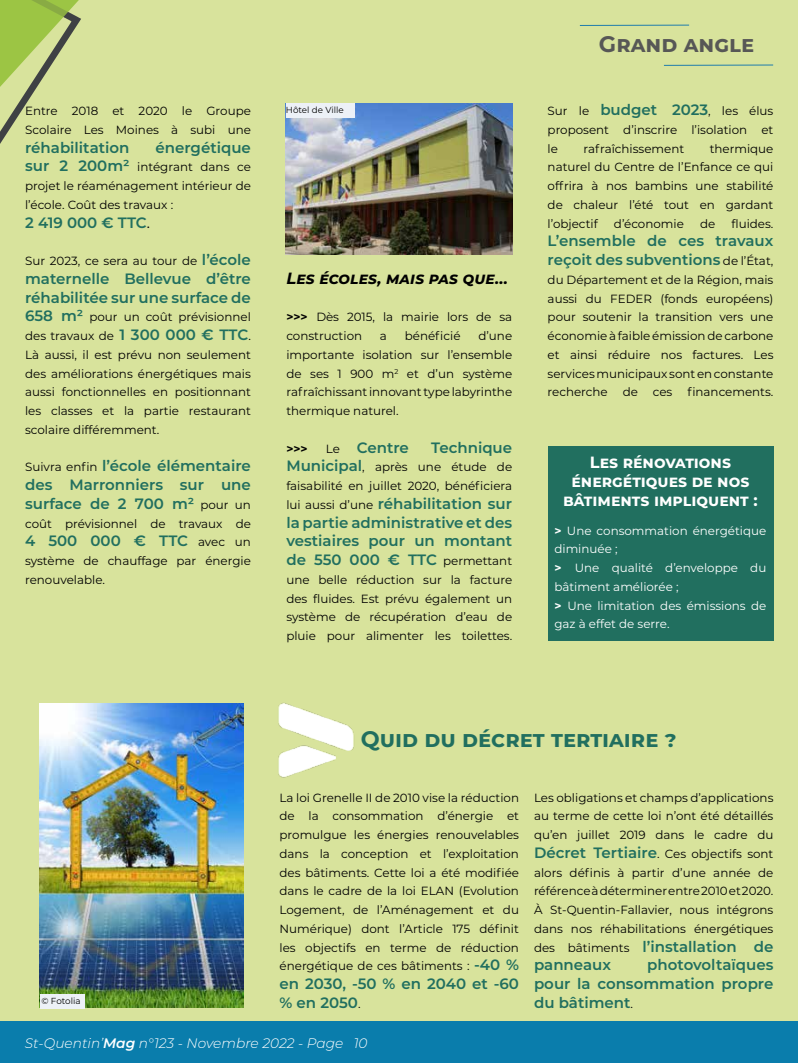
<style>
.page{position:relative;width:798px;height:1063px;background:#fff}
.page>*{position:absolute;margin:0;border:0;box-sizing:border-box;transform-origin:0 0}
.t1{font:700 22.5px "Montserrat";color:#216f5f}
.t2{font:700 22.5px "Montserrat";color:#575756}
.t3{font:700 16.25px/18.8px "Montserrat";color:#fff;text-align:center}
.t4{font:italic 700 16.25px "Montserrat";color:#000}
.t5{font:600 15px/18.8px "Montserrat";color:#216f5f}
.t6{font:italic 300 13.75px "Montserrat";color:#fff}
.t7{font:11.88px/18.8px "Montserrat";color:#000;text-align:justify}
.t8{font:11.88px/18.8px "Montserrat";color:#fff}
.t9{font:700 11.88px "Montserrat";color:#000}
.t10{font:8.75px "Montserrat";color:#000}
.s1{font-weight:600;font-size:15px;color:#216f5f}
.s2{font-weight:400;color:#000}
.s3{font-weight:400;font-size:11.88px;color:#000}
.s4{font-weight:700}
.s5{font-weight:600}
</style>
<div class="page">
<div style="left:0;top:1020px;width:797px;height:43px;background:#0a7dac"></div>
<div style="left:0;top:0;width:797px;height:1020px;background:#d8e39c"></div>
<hr style="left:579px;top:25px;width:109px;height:1px;background:#1e7cac">
<hr style="left:663px;top:65px;width:109px;height:1px;background:#1e7cac">
<svg style="left:0;top:0;width:81px;height:144px"></svg>
<div style="left:547px;top:446px;width:226px;height:195px;background:#216f5f"></div>
<img style="left:286px;top:104px;width:226px;height:150px">
<div style="left:286px;top:104px;width:68px;height:14px;background:#edf1f7"></div>
<img style="left:40px;top:703px;width:203px;height:305px">
<img style="left:278px;top:703px;width:76px;height:75px">
<div style="left:40px;top:994px;width:44px;height:15px;background:#edf1f7"></div>
<p class="t7" style="left:25px;top:101px;width:227px">Entre 2018 et 2020 le Groupe<br>Scolaire Les Moines à subi une</p>
<p class="t5" style="left:25px;top:137px;width:106px">réhabilitation</p>
<p class="t5" style="left:155px;top:137px;width:97px">énergétique</p>
<p class="t7" style="left:25px;top:157px;width:227px"><span class="s1">sur 2 200m²</span> intégrant dans ce projet le réaménagement intérieur de l’école. Coût des travaux :</p>
<p class="t5" style="left:25px;top:212px;width:126px">2 419 000 € TTC<span class="s2">.</span></p>
<p class="t7" style="left:25px;top:251px;width:227px">Sur 2023, ce sera au tour de <span class="s1">l’école</span></p>
<p class="t5" style="left:25px;top:269px;width:227px">maternelle Bellevue d’être réhabilitée sur une surface de</p>
<p class="t7" style="left:25px;top:307px;width:227px"><span class="s1">658 m²</span> pour un coût prévisionnel des travaux de <span class="s1">1 300 000 € TTC</span>.<br>Là aussi, il est prévu non seulement des améliorations énergétiques mais aussi fonctionnelles en positionnant les classes et la partie restaurant scolaire différemment.</p>
<p class="t5" style="left:25px;top:456px;width:227px;text-align:justify"><span class="s3">Suivra enfin</span> l’école élémentaire des Marronniers sur une surface de 2 700 m² <span class="s3">pour un</span></p>
<p class="t7" style="left:25px;top:514px;width:227px">coût prévisionnel de travaux de</p>
<p class="t5" style="left:25px;top:531px;width:227px">4 500 000 € TTC <span class="s3">avec un</span></p>
<p class="t7" style="left:25px;top:551px;width:227px">système de chauffage par énergie renouvelable.</p>
<p class="t10" style="left:286px;top:104px;width:59px">Hôtel de Ville</p>
<h2 class="t4" style="left:286px;top:266px;width:223px">Les écoles, mais pas que...</h2>
<p class="t7" style="left:286px;top:307px;width:227px"><span class="s4">&gt;&gt;&gt;</span> Dès 2015, la mairie lors de sa construction</p>
<p class="t7" style="left:286px;top:326px;width:227px;text-indent:192px">d’une importante isolation sur l’ensemble de ses 1 900 m<sup>2</sup> et d’un système rafraîchissant innovant type labyrinthe thermique naturel.</p>
<p class="t9" style="left:286px;top:440px;width:23px">&gt;&gt;&gt;</p>
<p class="t5" style="left:326px;top:437px;width:84px"><span class="s3">Le</span> Centre</p>
<p class="t5" style="left:431px;top:437px;width:82px">Technique</p>
<p class="t7" style="left:286px;top:457px;width:227px"><span class="s1">Municipal</span>, après une étude de faisabilité en juillet 2020, bénéficiera</p>
<p class="t5" style="left:286px;top:494px;width:227px;text-align:justify"><span class="s3">lui aussi d’une</span> réhabilitation sur la partie administrative et des vestiaires pour un montant de 550 000 € TTC <span class="s3">permettant</span></p>
<p class="t7" style="left:286px;top:570px;width:227px">une belle réduction sur la facture des fluides. Est prévu également un système de récupération d’eau de pluie pour alimenter les toilettes.</p>
<p class="t7" style="left:380px;top:326px;width:9px">a</p>
<p class="t7" style="left:404px;top:326px;width:57px">bénéficié</p>
<h1 class="t2" style="left:598px;top:28px;width:156px">Grand angle</h1>
<p class="t7" style="left:547px;top:101px;width:227px">Sur le <span class="s1">budget 2023</span>, les élus proposent d’inscrire l’isolation et le</p>
<p class="t7" style="left:583px;top:139px;width:102px">rafraîchissement</p>
<p class="t7" style="left:547px;top:139px;width:227px;text-indent:162px">thermique naturel du Centre de l’Enfance ce qui offrira à nos bambins une stabilité de chaleur l’été tout en gardant l’objectif</p>
<p class="t7" style="left:613px;top:214px;width:71px">d’économie</p>
<p class="t7" style="left:699px;top:214px;width:17px">de</p>
<p class="t7" style="left:731px;top:214px;width:43px">fluides.</p>
<p class="t5" style="left:547px;top:231px;width:227px">L’ensemble de ces travaux reçoit des subventions <span class="s3">de l’État,</span></p>
<p class="t7" style="left:547px;top:270px;width:227px">du Département et de la Région, mais aussi du FEDER (fonds européens) pour soutenir la transition vers une économie à faible émission de carbone et ainsi réduire nos factures. Les services municipaux sont en constante recherche</p>
<p class="t7" style="left:622px;top:382px;width:17px">de</p>
<p class="t7" style="left:652px;top:382px;width:21px">ces</p>
<p class="t7" style="left:687px;top:382px;width:88px">financements.</p>
<h2 class="t3" style="left:563px;top:452px;width:196px">Les rénovations énergétiques de nos bâtiments impliquent :</h2>
<p class="t8" style="left:554px;top:521px;width:213px"><span class="s4">&gt;</span> Une consommation énergétique diminuée ;<br><span class="s4">&gt;</span> Une qualité d’enveloppe du bâtiment améliorée ;<br><span class="s4">&gt;</span> Une limitation des émissions de gaz à effet de serre.</p>
<p class="t10" style="left:42px;top:995px;width:40px">© Fotolia</p>
<h1 class="t1" style="left:360px;top:723px;width:317px">Quid du décret tertiaire ?</h1>
<p class="t7" style="left:279px;top:788px;width:241px">La loi Grenelle II de 2010 vise la réduction de la consommation d’énergie et promulgue les énergies renouvelables dans la conception et l’exploitation des bâtiments. Cette loi a été modifiée dans le cadre de la loi ELAN (Evolution Logement, de l’Aménagement et du Numérique) dont l’Article 175 définit les objectifs en terme de réduction énergétique de ces bâtiments : <span class="s1">-40 %</span></p>
<p class="t5" style="left:279px;top:974px;width:241px">en 2030, -50 % en 2040 et -60 % en 2050<span class="s3">.</span></p>
<p class="t7" style="left:534px;top:788px;width:241px">Les obligations et champs d’applications au terme de cette loi n’ont été détaillés qu’en juillet 2019 dans le cadre du <span class="s1">Décret Tertiaire</span>. Ces objectifs sont alors définis à partir d’une année de référence à déterminer entre 2010 et 2020.<br>À St-Quentin-Fallavier, nous intégrons dans nos réhabilitations énergétiques</p>
<p class="t5" style="left:534px;top:936px;width:241px"><span class="s3">des bâtiments</span> l’installation de panneaux</p>
<p class="t5" style="left:534px;top:955px;width:241px;text-align:justify;text-indent:113px">photovoltaïques pour la consommation propre du bâtiment<span class="s3">.</span></p>
<p class="t6" style="left:25px;top:1034px;width:344px">St-Quentin’<span class="s5">Mag</span> n°123 - Novembre 2022 - Page 10</p>
</div>
